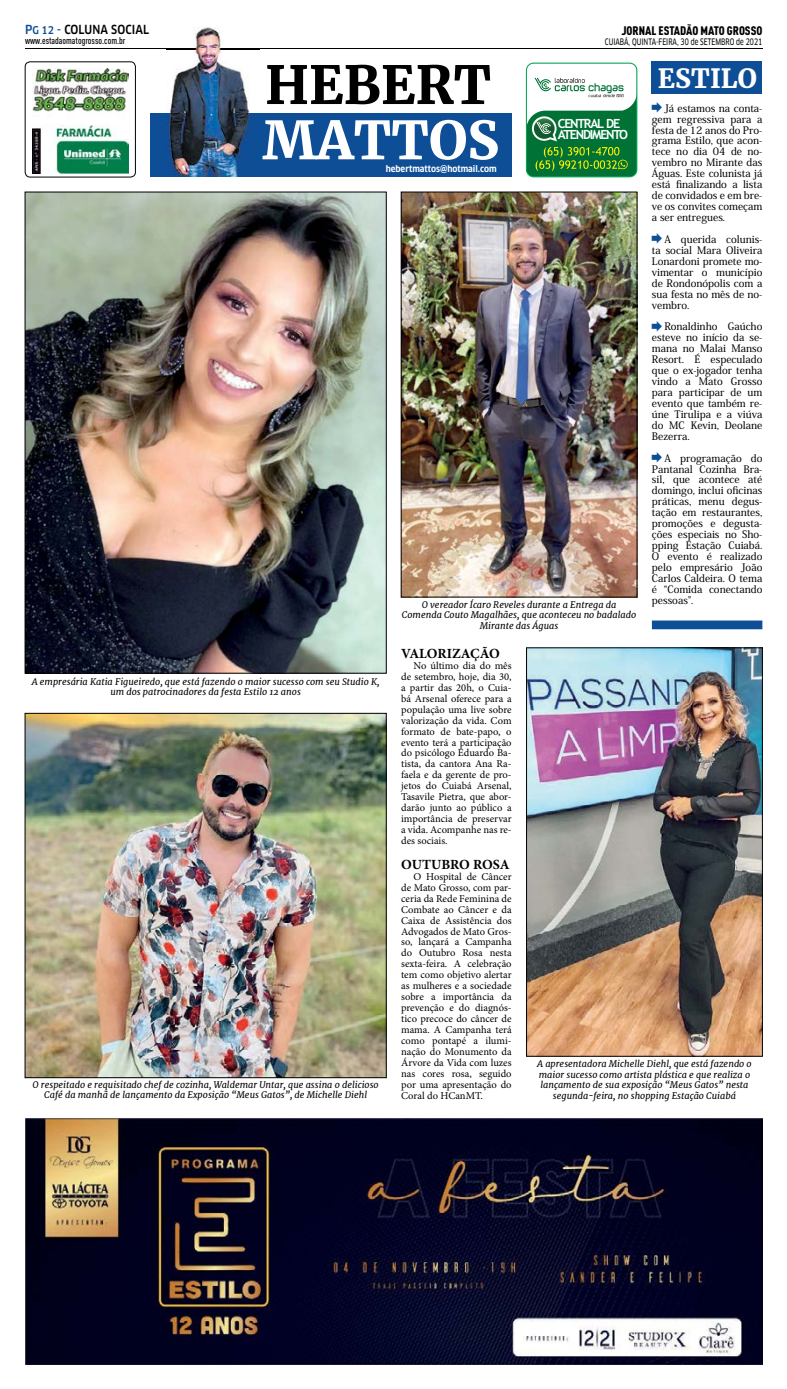
<style>
.page{position:relative;width:787px;height:1389px;background:#fff}
.page>*{position:absolute;margin:0;border:0;box-sizing:border-box;transform-origin:0 0}
.t1{font:700 52.5px "Merriweather";color:#000}
.t2{font:700 52.5px "Merriweather";color:#fff}
.t3{font:700 26.25px "Merriweather";color:#fff}
.t4{font:700 14px "Minion Pro";color:#000}
.t5{font:700 12.69px/11px "Trebuchet MS";letter-spacing:-.1em;color:#fff}
.t6{font:12.25px "DIN Cond Black Alternate";color:#000}
.t7{font:500 condensed 12.25px "Clan OT";letter-spacing:.01em;color:#000;scale:.95 1}
.t8{font:10.5px/10.9px "Minion Pro";color:#000;text-align:justify}
.t9{font:500 10.24px/10.9px "Koz Min Pro";color:#000;text-align:justify}
.t10{font:500 condensed 9.62px "DIN Pro";color:#000}
.t11{font:italic 9.19px/10.5px "Merriweather";color:#000;text-align:center}
.t12{font:8.75px "Clan OT Narrow News";color:#000;scale:.8 1}
.t13{font:700 condensed 8.75px "Clan OT";color:#fff}
.s1{color:#0e4e96}
.s2{font-size:10.5px;color:#0e4e96}
</style>
<div class="page">
<hr style="left:25px;top:49px;width:737px;height:1px;background:#000">
<div style="left:150px;top:114px;width:361px;height:63px;background:#0e4e96"></div>
<img style="left:166px;top:27px;width:93px;height:150px">
<img style="left:166px;top:49px;width:93px;height:1px">
<div style="left:526px;top:63px;width:110px;height:114px;background:#007236;border-radius:7px"></div>
<div style="left:526px;top:63px;width:111px;height:114px;border:1px solid #00a651;border-radius:7px"></div>
<svg style="left:535px;top:147px;width:92px;height:24px"></svg>
<svg style="left:526px;top:63px;width:110px;height:78px"></svg>
<img style="left:33px;top:69px;width:95px;height:104px">
<div style="left:25px;top:62px;width:111px;height:115px;border:1px solid #000;border-radius:5px"></div>
<div style="left:651px;top:62px;width:111px;height:32px;background:#0e4e96"></div>
<div style="left:651px;top:621px;width:111px;height:8px;background:#0e4e96"></div>
<img style="left:25px;top:1118px;width:737px;height:246px">
<img style="left:27px;top:194px;width:357px;height:477px">
<img style="left:403px;top:194px;width:232px;height:401px">
<div style="left:401px;top:192px;width:236px;height:405px;border:1px solid #000"></div>
<img style="left:27px;top:715px;width:357px;height:361px">
<div style="left:25px;top:713px;width:361px;height:365px;border:1px solid #000"></div>
<img style="left:528px;top:650px;width:232px;height:404px">
<div style="left:526px;top:648px;width:236px;height:408px;border:1px solid #000"></div>
<p class="t7" style="left:25px;top:23px;width:132px"><span class="s1">P</span><span class="s2">G 12</span> <span class="s1">-</span> COLUNA SOCIAL</p>
<p class="t10" style="left:25px;top:33px;width:102px">www.estadaomatogrosso.com.br</p>
<p class="t6" style="left:621px;top:23px;width:142px">JORNAL ESTADÃO MATO GROSSO</p>
<p class="t12" style="left:604px;top:37px;width:198px">CUIABÁ, QUINTA-FEIRA, 30 de SETEMBRO de 2021</p>
<h1 class="t1" style="left:265px;top:52px;width:228px">HEBERT</h1>
<h1 class="t2" style="left:262px;top:108px;width:238px">MATTOS</h1>
<p class="t13" style="left:385px;top:163px;width:112px">hebertmattos@hotmail.com</p>
<p class="t5" style="left:557px;top:118px;width:72px">CENTRAL DE<br>ATENDIMENTO</p>
<p class="t11" style="left:402px;top:599px;width:236px">O vereador Ícaro Reveles durante a Entrega da<br>Comenda Couto Magalhães, que aconteceu no badalado<br>Mirante das Águas</p>
<h2 class="t3" style="left:657px;top:62px;width:100px">ESTILO</h2>
<p class="t9" style="left:651px;top:102px;width:112px;text-indent:12px">Já estamos na conta&shy;gem regressiva para a festa de 12 anos do Pro&shy;grama Estilo, que acon&shy;tece no dia 04 de no&shy;vembro no Mirante das Águas. Este colunista já está finalizando a lista de convidados e em bre&shy;ve os convites começam a ser entregues.</p>
<p class="t9" style="left:651px;top:233px;width:112px;text-indent:12px">A querida colunis&shy;ta social Mara Oliveira Lonardoni promete mo&shy;vimentar o município de Rondonópolis com a sua festa no mês de no&shy;vembro.</p>
<p class="t9" style="left:651px;top:321px;width:112px;text-indent:12px">Ronaldinho Gaúcho esteve no início da se&shy;mana no Malai Manso Resort. É especulado que o ex-jogador tenha vindo a Mato Grosso para participar de um evento que também re&shy;úne Tirulipa e a viúva do MC Kevin, Deolane Bezerra.</p>
<p class="t9" style="left:651px;top:452px;width:112px;text-indent:12px">A programação do Pantanal Cozinha Bra&shy;sil, que acontece até domingo, inclui oficinas práticas, menu degus&shy;tação em restaurantes, promoções e degusta&shy;ções especiais no Sho&shy;pping Estação Cuiabá.<br>O evento é realizado pelo empresário João Carlos Caldeira. O tema é “Comida conectando pessoas”.</p>
<p class="t11" style="left:32px;top:676px;width:349px">A empresária Katia Figueiredo, que está fazendo o maior sucesso com seu Studio K, um dos patrocinadores da festa Estilo 12 anos</p>
<p class="t11" style="left:33px;top:1079px;width:347px">O respeitado e requisitado chef de cozinha, Waldemar Untar, que assina o delicioso<br>Café da manhã de lançamento da Exposição “Meus Gatos”, de Michelle Diehl</p>
<h3 class="t4" style="left:401px;top:644px;width:100px">VALORIZAÇÃO</h3>
<p class="t8" style="left:401px;top:660px;width:112px;text-indent:12px">No último dia do mês de setembro, hoje, dia 30, a partir das 20h, o Cuia&shy;bá Arsenal oferece para a população uma live sobre valorização da vida. Com formato de bate-papo, o evento terá a participação do psicólogo Eduardo Ba&shy;tista, da cantora Ana Ra&shy;faela e da gerente de pro&shy;jetos do Cuiabá Arsenal, Tasavile Pietra, que abor&shy;darão junto ao público a importância de preservar a vida. Acompanhe nas re&shy;des sociais.</p>
<h3 class="t4" style="left:401px;top:855px;width:110px">OUTUBRO ROSA</h3>
<p class="t8" style="left:401px;top:871px;width:112px;text-indent:12px">O Hospital de Câncer de Mato Grosso, com par&shy;ceria da Rede Feminina de Combate ao Câncer e da Caixa de Assistência dos Advogados de Mato Gros&shy;so, lançará a Campanha do Outubro Rosa nesta sexta-feira. A celebração tem como objetivo alertar as mulheres e a sociedade sobre a importância da prevenção e do diagnós&shy;tico precoce do câncer de mama. A Campanha terá como pontapé a ilumi&shy;nação do Monumento da Árvore da Vida com luzes nas cores rosa, seguido por uma apresentação do Coral do HCanMT.</p>
<p class="t11" style="left:537px;top:1059px;width:216px">A apresentadora Michelle Diehl, que está fazendo o maior sucesso como artista plástica e que realiza o lançamento de sua exposição “Meus Gatos” nesta segunda-feira, no shopping Estação Cuiabá</p>
</div>
